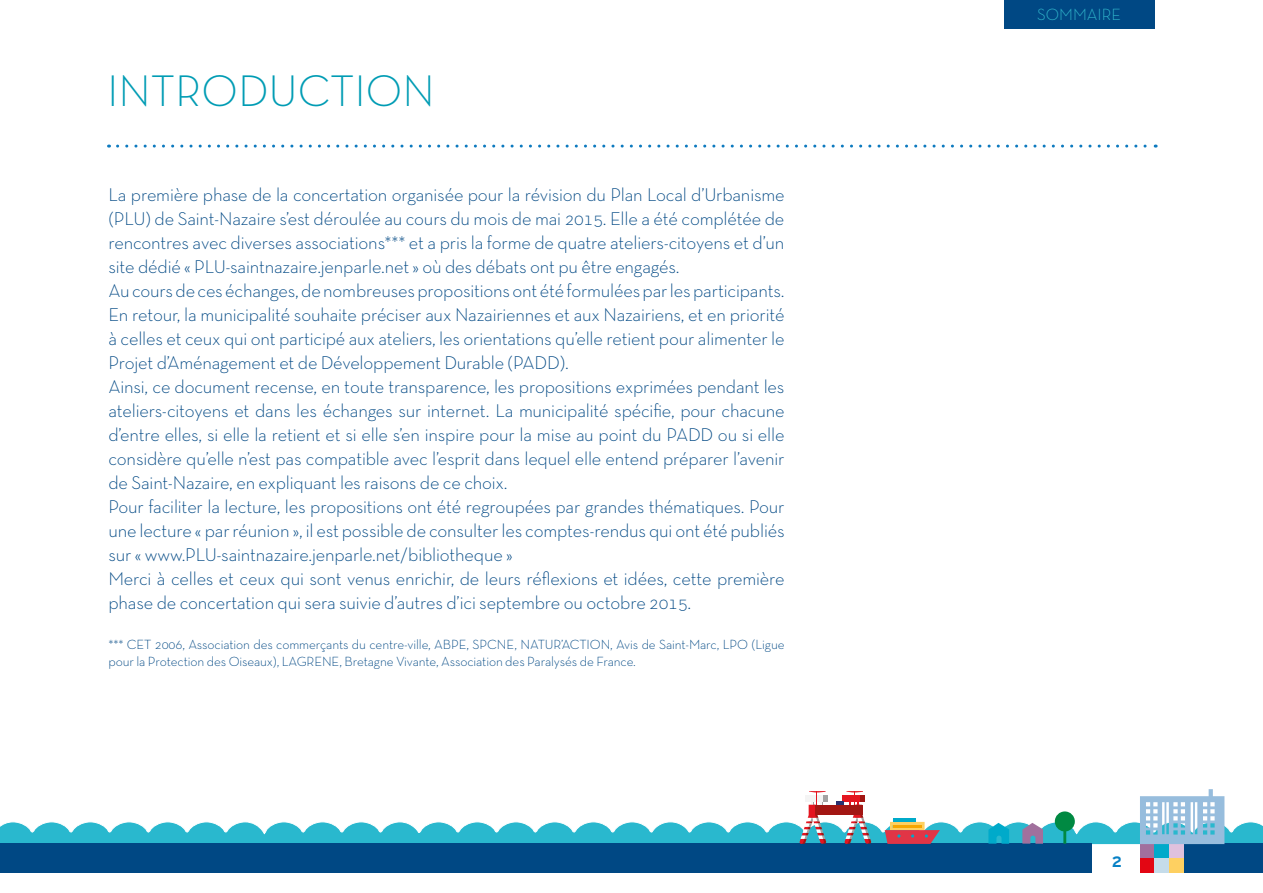
<style>
.page{position:relative;width:1263px;height:893px;background:#fff}
.page>*{position:absolute;margin:0;border:0;box-sizing:border-box;transform-origin:0 0}
.t1{font:300 45px "Neutra Text TF";color:#009cb4}
.t2{font:300 18.75px/24px "Neutra Text TF";letter-spacing:-.01em;color:#004884}
.t3{font:300 16.5px "Neutra Text TF";color:#32b9cd}
.t4{font:700 15px "Interstate";color:#0881c5}
.t5{font:300 13.5px/16.5px "Neutra Text TF";letter-spacing:-.01em;color:#004884}
</style>
<div class="page">
<svg style="left:0;top:821px;width:1263px;height:23px;fill:#29b8ce"></svg>
<div style="left:0;top:844px;width:1091px;height:29px;background:#004884"></div>
<div style="left:1140px;top:844px;width:14px;height:14px;background:#a1709d"></div>
<div style="left:1140px;top:858px;width:14px;height:15px;background:#e30613"></div>
<div style="left:1154px;top:844px;width:15px;height:14px;background:#00aaca"></div>
<div style="left:1154px;top:858px;width:15px;height:15px;background:#c5dcea"></div>
<div style="left:1169px;top:844px;width:15px;height:14px;background:#dfc1dd"></div>
<div style="left:1169px;top:858px;width:15px;height:15px;background:#fed061"></div>
<div style="left:1184px;top:844px;width:79px;height:29px;background:#004884"></div>
<div style="left:809px;top:805px;width:53px;height:9px;background:#a21613"></div>
<svg style="left:836px;top:791px;width:35px;height:53px"></svg>
<svg style="left:799px;top:791px;width:29px;height:53px"></svg>
<svg style="left:885px;top:818px;width:55px;height:26px"></svg>
<svg style="left:1140px;top:789px;width:84px;height:55px"></svg>
<svg style="left:1055px;top:811px;width:20px;height:33px"></svg>
<svg style="left:1022px;top:823px;width:21px;height:21px"></svg>
<svg style="left:988px;top:823px;width:21px;height:21px"></svg>
<div style="left:1003px;top:0;width:151px;height:28px;background:#004884"></div>
<svg style="left:118px;top:145px;width:1038px;height:3px"></svg>
<h1 class="t1" style="left:107px;top:64px;width:329px">INTRODUCTION</h1>
<p class="t2" style="left:108px;top:182px;width:678px">La première phase de la concertation organisée pour la révision du Plan Local d’Urbanisme (PLU) de Saint-Nazaire s’est déroulée au cours du mois de mai 2015. Elle a été complétée de rencontres avec diverses associations*** et a pris la forme de quatre ateliers-citoyens et d’un site dédié « PLU-saintnazaire.jenparle.net » où des débats ont pu être engagés.<br>Au cours de ces échanges, de nombreuses propositions ont été formulées par les participants.<br>En retour, la municipalité souhaite préciser aux Nazairiennes et aux Nazairiens, et en priorité à celles et ceux qui ont participé aux ateliers, les orientations qu’elle retient pour alimenter le Projet d’Aménagement et de Développement Durable (PADD).<br>Ainsi, ce document recense, en toute transparence, les propositions exprimées pendant les ateliers-citoyens et dans les échanges sur internet. La municipalité spécifie, pour chacune d’entre elles, si elle la retient et si elle s’en inspire pour la mise au point du PADD ou si elle considère qu’elle n’est pas compatible avec l’esprit dans lequel elle entend préparer l’avenir de Saint-Nazaire, en expliquant les raisons de ce choix.<br>Pour faciliter la lecture, les propositions ont été regroupées par grandes thématiques. Pour une lecture « par réunion », il est possible de consulter les comptes-rendus qui ont été publiés sur « www.PLU-saintnazaire.jenparle.net/bibliotheque »<br>Merci à celles et ceux qui sont venus enrichir, de leurs réflexions et idées, cette première phase de concertation qui sera suivie d’autres d’ici septembre ou octobre 2015.</p>
<p class="t5" style="left:108px;top:636px;width:678px">*** CET 2006, Association des commerçants du centre-ville, ABPE, SPCNE, NATUR’ACTION, Avis de Saint-Marc, LPO (Ligue pour la Protection des Oiseaux), LAGRENE, Bretagne Vivante, Association des Paralysés de France.</p>
<p class="t3" style="left:1037px;top:4px;width:85px">SOMMAIRE</p>
<p class="t4" style="left:1112px;top:853px;width:12px">2</p>
</div>
